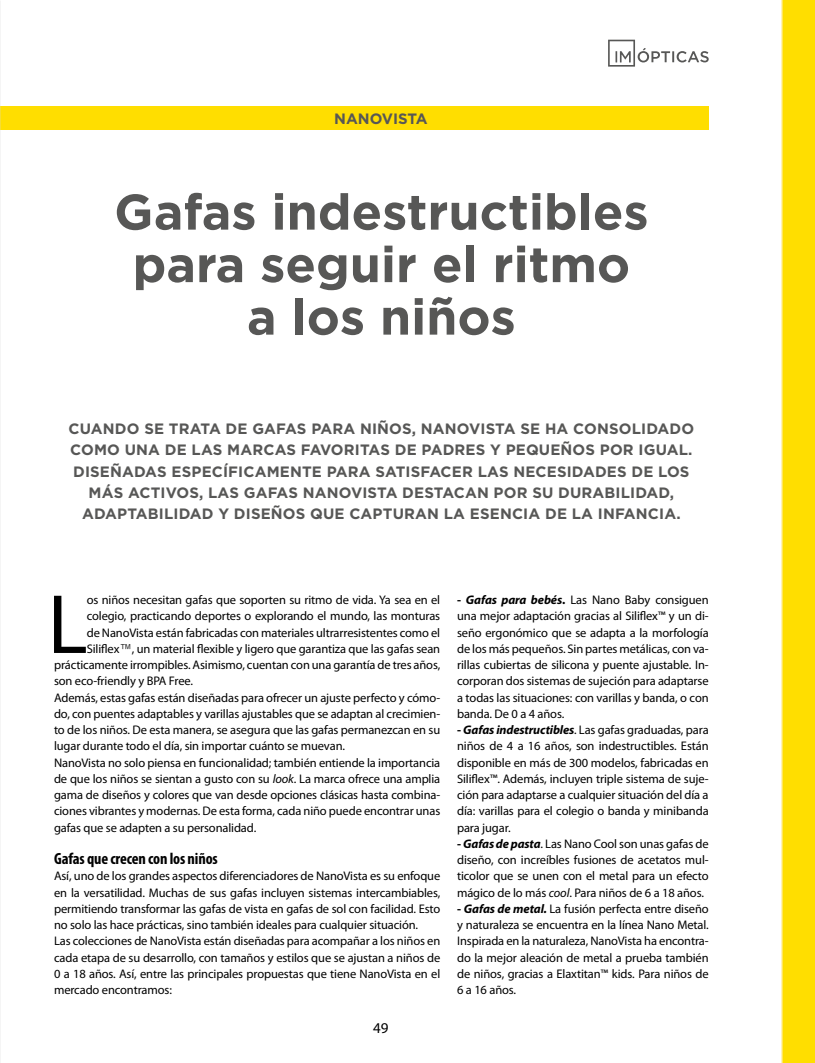
<style>
.page{position:relative;width:815px;height:1063px;background:#fff}
.page>*{position:absolute;margin:0;border:0;box-sizing:border-box;transform-origin:0 0}
.t1{font:84.88px "Myriad Pro";color:#000}
.t2{font:700 50px/52.5px "Gotham";color:#575756;text-align:center}
.t3{font:700 condensed 16.25px "Myriad Pro";letter-spacing:-.01em;color:#000}
.t4{font:700 15px/21.2px "Gotham";letter-spacing:.01em;color:#575756;text-align:center}
.t5{font:15px "Myriad Pro";color:#000}
.t6{font:12.5px/16.2px "Myriad Pro";letter-spacing:-.01em;color:#000;text-align:justify}
.s1{font-family:"Arial";color:#393939}
.s2{font-style:italic}
.s3{font-weight:700}
.s4{font-weight:700;font-style:italic}
</style>
<div class="page">
<svg style="left:608px;top:40px;width:101px;height:27px"></svg>
<div style="left:781px;top:0;width:34px;height:1063px;background:#ffde00"></div>
<div style="left:0;top:106px;width:708px;height:24px;background:#ffde00"></div>
<img style="left:0;top:0;width:1px;height:1063px">
<p class="t4" style="left:334px;top:107px;width:95px">NANOVISTA</p>
<h2 class="t2" style="left:114px;top:184px;width:536px">Gafas indestructibles para seguir el ritmo a los niños</h2>
<p class="t4" style="left:69px;top:418px;width:627px">CUANDO SE TRATA DE GAFAS PARA NIÑOS, NANOVISTA SE HA CONSOLIDADO COMO UNA DE LAS MARCAS FAVORITAS DE PADRES Y PEQUEÑOS POR IGUAL.<br>DISEÑADAS ESPECÍFICAMENTE PARA SATISFACER LAS NECESIDADES DE LOS MÁS ACTIVOS, LAS GAFAS NANOVISTA DESTACAN POR SU DURABILIDAD, ADAPTABILIDAD Y DISEÑOS QUE CAPTURAN LA ESENCIA DE LA INFANCIA.</p>
<h1 class="t1" style="left:48px;top:572px;width:42px">L</h1>
<p class="t6" style="left:87px;top:592px;width:355px">os niños necesitan gafas que soporten su ritmo de vida. Ya sea en el</p>
<p class="t6" style="left:87px;top:608px;width:355px">colegio, practicando deportes o explorando el mundo, las monturas</p>
<p class="t6" style="left:87px;top:624px;width:355px">de NanoVista están fabricadas con materiales ultrarresistentes como el</p>
<p class="t6" style="left:87px;top:640px;width:355px">Siliflex<span class="s1">™</span>, un material flexible y ligero que garantiza que las gafas sean</p>
<p class="t6" style="left:54px;top:657px;width:388px">prácticamente irrompibles. Asimismo, cuentan con una garantía de tres años,</p>
<p class="t6" style="left:54px;top:673px;width:141px">son eco-friendly y BPA Free.</p>
<p class="t6" style="left:54px;top:689px;width:388px">Además, estas gafas están diseñadas para ofrecer un ajuste perfecto y cómo-</p>
<p class="t6" style="left:54px;top:705px;width:388px">do, con puentes adaptables y varillas ajustables que se adaptan al crecimien-</p>
<p class="t6" style="left:54px;top:722px;width:388px">to de los niños. De esta manera, se asegura que las gafas permanezcan en su</p>
<p class="t6" style="left:54px;top:738px;width:293px">lugar durante todo el día, sin importar cuánto se muevan.</p>
<p class="t6" style="left:54px;top:754px;width:388px">NanoVista no solo piensa en funcionalidad; también entiende la importancia</p>
<p class="t6" style="left:54px;top:770px;width:388px">de que los niños se sientan a gusto con su <span class="s2">look</span>. La marca ofrece una amplia</p>
<p class="t6" style="left:54px;top:787px;width:388px">gama de diseños y colores que van desde opciones clásicas hasta combina-</p>
<p class="t6" style="left:54px;top:803px;width:388px">ciones vibrantes y modernas. De esta forma, cada niño puede encontrar unas</p>
<p class="t6" style="left:54px;top:819px;width:204px">gafas que se adapten a su personalidad.</p>
<h3 class="t3" style="left:54px;top:849px;width:165px">Gafas que crecen con los niños</h3>
<p class="t6" style="left:54px;top:868px;width:388px;text-align:left">Así, uno de los grandes aspectos diferenciadores de NanoVista es su enfoque en la versatilidad. Muchas de sus gafas incluyen sistemas intercambiables, permitiendo transformar las gafas de vista en gafas de sol con facilidad. Esto no solo las hace prácticas, sino también ideales para cualquier situación.<br>Las colecciones de NanoVista están diseñadas para acompañar a los niños en cada etapa de su desarrollo, con tamaños y estilos que se ajustan a niños de 0 a 18 años. Así, entre las principales propuestas que tiene NanoVista en el mercado encontramos:</p>
<p class="t5" style="left:373px;top:1019px;width:17px">49</p>
<p class="t6" style="left:457px;top:592px;width:253px"><span class="s3">-</span> <span class="s4">Gafas para bebés</span><span class="s3">.</span> Las Nano Baby consiguen una mejor adaptación gracias al Siliflex™ y un di&shy;seño ergonómico que se adapta a la morfología de los más pequeños. Sin partes metálicas, con va&shy;rillas cubiertas de silicona y puente ajustable. In&shy;corporan dos sistemas de sujeción para adaptarse a todas las situaciones: con varillas y banda, o con banda. De 0 a 4 años.</p>
<p class="t6" style="left:457px;top:722px;width:253px"><span class="s3">-</span> <span class="s4">Gafas indestructibles</span><span class="s2">.</span> Las gafas graduadas, para niños de 4 a 16 años, son indestructibles. Están disponible en más de 300 modelos, fabricadas en Siliflex™. Además, incluyen triple sistema de suje&shy;ción para adaptarse a cualquier situación del día a día: varillas para el colegio o banda y minibanda para jugar.</p>
<p class="t6" style="left:457px;top:835px;width:253px"><span class="s3">-</span> <span class="s4">Gafas de pasta</span>. Las Nano Cool son unas gafas de diseño, con increíbles fusiones de acetatos mul&shy;ticolor que se unen con el metal para un efecto mágico de lo más <span class="s2">cool</span>. Para niños de 6 a 18 años.</p>
<p class="t6" style="left:457px;top:900px;width:253px"><span class="s3">-</span> <span class="s4">Gafas de metal.</span> La fusión perfecta entre diseño y naturaleza se encuentra en la línea Nano Metal.<br>Inspirada en la naturaleza, NanoVista ha encontra&shy;do la mejor aleación de metal a prueba también de niños, gracias a Elaxtitan™ kids. Para niños de 6 a 16 años.</p>
</div>
